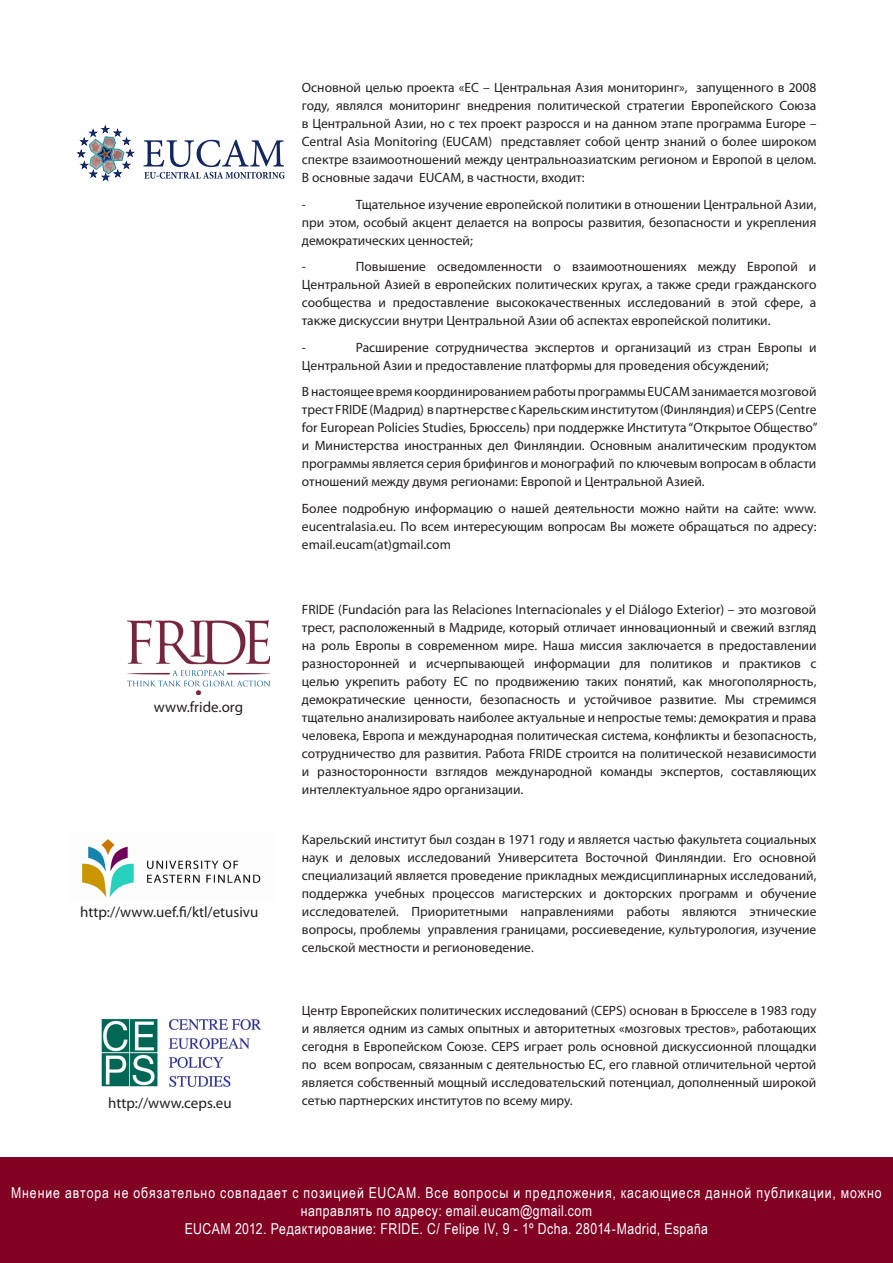
<style>
.page{position:relative;width:893px;height:1263px;background:#fff}
.page>*{position:absolute;margin:0;border:0;box-sizing:border-box;transform-origin:0 0}
.t1{font:15px "Arial Narrow";letter-spacing:.055em;color:#fff}
.t2{font:15px "Arial Narrow";letter-spacing:.03em;color:#fff}
.t3{font:15px "Myriad Pro";color:#231f20}
.t4{font:15px "Arial Narrow";letter-spacing:.035em;color:#fff}
.t5{font:13.5px/18px "Myriad Pro";color:#231f20;text-align:justify}
</style>
<div class="page">
<img style="left:82px;top:839px;width:179px;height:59px">
<img style="left:127px;top:621px;width:143px;height:73px">
<svg style="left:78px;top:126px;width:56px;height:54px"></svg>
<svg style="left:144px;top:140px;width:141px;height:39px"></svg>
<img style="left:87px;top:135px;width:40px;height:40px">
<img style="left:101px;top:1018px;width:160px;height:68px">
<div style="left:0;top:1158px;width:893px;height:105px;background:#820123"></div>
<p class="t3" style="left:154px;top:698px;width:91px">www.fride.org</p>
<p class="t3" style="left:80px;top:902px;width:180px">http://www.uef.fi/ktl/etusivu</p>
<p class="t3" style="left:108px;top:1093px;width:125px">http://www.ceps.eu</p>
<p class="t5" style="left:302px;top:78px;width:516px">Основной целью проекта «ЕC – Центральная Азия мониторинг», запущенного в 2008 году, являлся мониторинг внедрения политической стратегии Европейского Союза в Центральной Азии, но с тех проект разросся и на данном этапе программа Europe – Central Asia Monitoring (EUCAM) представляет собой центр знаний о более широком спектре взаимоотношений между центральноазиатским регионом и Европой в целом.<br>В основные задачи EUCAM, в частности, входит:</p>
<p class="t5" style="left:302px;top:195px;width:6px">-</p>
<p class="t5" style="left:302px;top:195px;width:516px;text-indent:54px">Тщательное изучение европейской политики в отношении Центральной Азии, при этом, особый акцент делается на вопросы развития, безопасности и укрепления демократических ценностей;</p>
<p class="t5" style="left:302px;top:257px;width:6px">-</p>
<p class="t5" style="left:302px;top:257px;width:516px;text-indent:54px">Повышение осведомленности о взаимоотношениях между Европой и Центральной Азией в европейских политических кругах, а также среди гражданского сообщества и предоставление высококачественных исследований в этой сфере, а также дискуссии внутри Центральной Азии об аспектах европейской политики.</p>
<p class="t5" style="left:302px;top:338px;width:6px">-</p>
<p class="t5" style="left:302px;top:338px;width:516px;text-indent:54px">Расширение сотрудничества экспертов и организаций из стран Европы и<br>Центральной Азии и предоставление платформы для проведения обсуждений;</p>
<p class="t5" style="left:302px;top:382px;width:517px">В настоящее время координированием работы программы EUCAM занимается мозговой трест FRIDE (Мадрид) в партнерстве с Карельским институтом (Финляндия) и CEPS (Centre for European Policies Studies, Брюссель) при поддержке Института “Открытое Общество” и Министерства иностранных дел Финляндии. Основным аналитическим продуктом программы является серия брифингов и монографий по ключевым вопросам в области отношений между двумя регионами: Европой и Центральной Азией.</p>
<p class="t5" style="left:302px;top:499px;width:516px">Более подробную информацию о нашей деятельности можно найти на сайте: www. eucentralasia.eu. По всем интересующим вопросам Вы можете обращаться по адресу: email.eucam(at)gmail.com</p>
<p class="t5" style="left:302px;top:600px;width:516px">FRIDE (Fundación para las Relaciones Internacionales y el Diálogo Exterior) – это мозговой трест, расположенный в Мадриде, который отличает инновационный и свежий взгляд на роль Европы в современном мире. Наша миссия заключается в предоставлении разносторонней и исчерпывающей информации для политиков и практиков с целью укрепить работу ЕС по продвижению таких понятий, как многополярность, демократические ценности, безопасность и устойчивое развитие. Мы стремимся тщательно анализировать наиболее актуальные и непростые темы: демократия и права человека, Европа и международная политическая система, конфликты и безопасность, сотрудничество для развития. Работа FRIDE строится на политической независимости и разносторонности взглядов международной команды экспертов, составляющих интеллектуальное ядро организации.</p>
<p class="t5" style="left:302px;top:831px;width:516px">Карельский институт был создан в 1971 году и является частью факультета социальных наук и деловых исследований Университета Восточной Финляндии. Его основной специализаций является проведение прикладных междисциплинарных исследований, поддержка учебных процессов магистерских и докторских программ и обучение исследователей. Приоритетными направлениями работы являются этнические вопросы, проблемы управления границами, россиеведение, культурология, изучение сельской местности и регионоведение.</p>
<p class="t5" style="left:302px;top:1001px;width:516px">Центр Европейских политических исследований (CEPS) основан в Брюсселе в 1983 году и является одним из самых опытных и авторитетных «мозговых трестов», работающих сегодня в Европейском Союзе. CEPS играет роль основной дискуссионной площадки по всем вопросам, связанным с деятельностью ЕС, его главной отличительной чертой является собственный мощный исследовательский потенциал, дополненный широкой сетью партнерских институтов по всему миру.</p>
<p class="t1" style="left:11px;top:1182px;width:872px">Мнение автора не обязательно совпадает с позицией EUCAM. Все вопросы и предложения, касающиеся данной публикации, можно</p>
<p class="t4" style="left:301px;top:1200px;width:293px">направлять по адресу: email.eucam@gmail.com</p>
<p class="t2" style="left:185px;top:1218px;width:525px">EUCAM 2012. Редактирование: FRIDE. C/ Felipe IV, 9 - 1º Dcha. 28014-Madrid, España</p>
</div>
